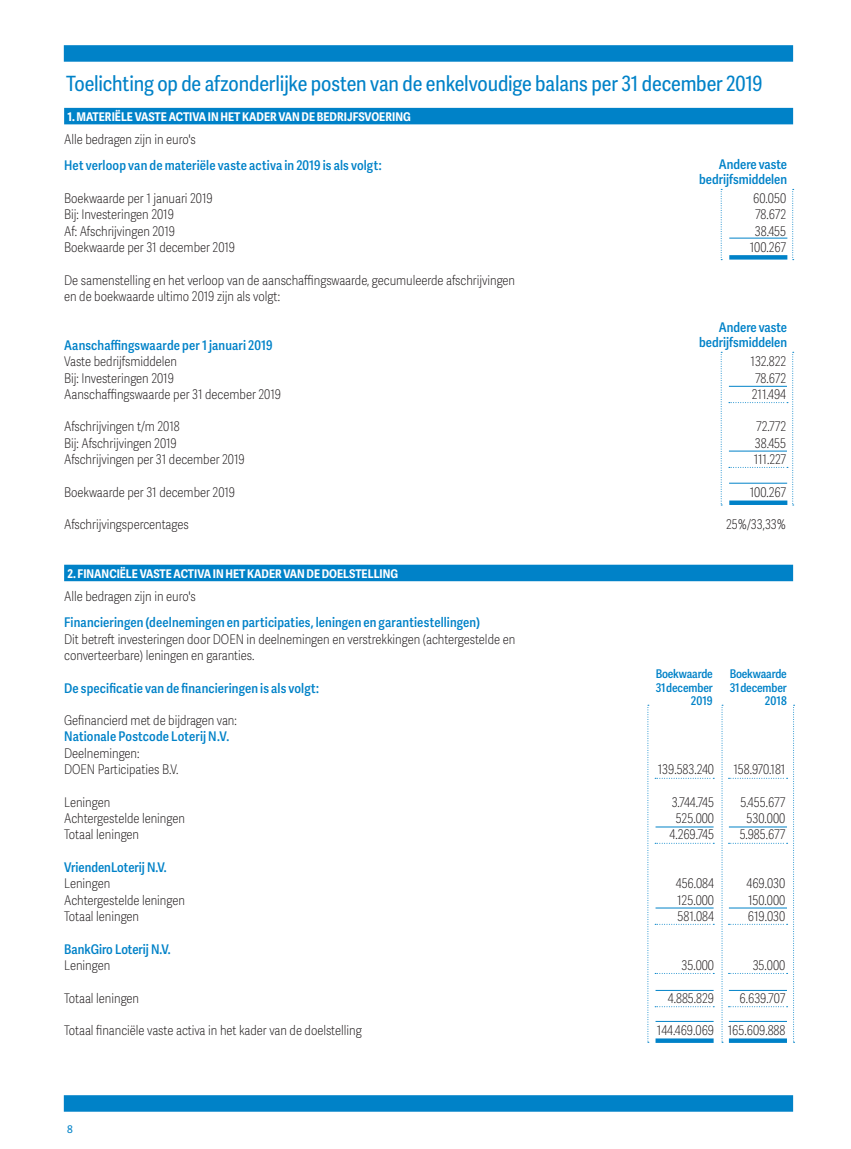
<style>
.page{position:relative;width:851px;height:1149px;background:#fff}
.page>*{position:absolute;margin:0;border:0;box-sizing:border-box;transform-origin:0 0}
.KOP_1_ASCnd___14{font:21px "Adelle Sans Cnd";letter-spacing:-.005em;color:#0082c8}
.PLAT_ASCnd_THIN_9_11{font:13.35px "Adelle Sans Cnd Th";color:#231f20}
.KOLOMkopje_blauw{font:13.35px "Adelle Sans Cnd Sb";letter-spacing:.01em;color:#0082c8}
.PLAT_ASCnd_THIN_9_11-2{font:13.35px "Adelle Sans Cnd Sb";color:#0082c8}
.KOLOMkopje_blauw-2{font:13.35px "Adelle Sans Cnd Th";color:#231f20}
.kopje_3_BLAUWE_BALK{font:700 12px "Adelle Sans Cnd";color:#fff}
.KOLOMkopje_blauw-3{font:12px "Adelle Sans Cnd Sb";letter-spacing:-.01em;color:#0082c8}
.t1{font:10.5px "Adelle Sans";color:#0082c8}
</style>
<div class="page">
<div style="left:64px;top:1094px;width:729px;height:17px;background:#0082c8"></div>
<div style="left:64px;top:45px;width:729px;height:17px;background:#0082c8"></div>
<div style="left:64px;top:108px;width:729px;height:16px;background:#0082c8"></div>
<div style="left:64px;top:564px;width:729px;height:17px;background:#0082c8"></div>
<hr style="left:655px;top:1020px;width:58px;height:1px;background:#0082c8">
<svg style="left:655px;top:1038px;width:58px;height:4px"></svg>
<hr style="left:655px;top:826px;width:58px;height:1px;background:#0082c8">
<svg style="left:655px;top:842px;width:59px;height:1px"></svg>
<hr style="left:655px;top:907px;width:58px;height:1px;background:#0082c8">
<svg style="left:655px;top:923px;width:59px;height:1px"></svg>
<hr style="left:655px;top:989px;width:58px;height:1px;background:#0082c8">
<svg style="left:655px;top:1006px;width:59px;height:1px"></svg>
<svg style="left:655px;top:777px;width:59px;height:1px"></svg>
<svg style="left:647px;top:704px;width:1px;height:338px"></svg>
<svg style="left:721px;top:704px;width:66px;height:338px"></svg>
<svg style="left:793px;top:704px;width:1px;height:338px"></svg>
<hr style="left:729px;top:238px;width:58px;height:1px;background:#0082c8">
<svg style="left:729px;top:255px;width:58px;height:4px"></svg>
<svg style="left:720px;top:189px;width:2px;height:71px"></svg>
<svg style="left:792px;top:189px;width:1px;height:71px"></svg>
<svg style="left:720px;top:352px;width:2px;height:153px"></svg>
<svg style="left:728px;top:352px;width:65px;height:153px"></svg>
<p class="KOP_1_ASCnd___14" style="left:66px;top:69px;width:698px">Toelichting op de afzonderlijke posten van de enkelvoudige balans per 31 december 2019</p>
<p class="kopje_3_BLAUWE_BALK" style="left:67px;top:108px;width:345px">1. MATERIËLE VASTE ACTIVA IN HET KADER VAN DE BEDRIJFSVOERING</p>
<p class="KOLOMkopje_blauw-2" style="left:64px;top:129px;width:133px">Alle bedragen zijn in euro's</p>
<p class="KOLOMkopje_blauw" style="left:64px;top:156px;width:319px">Het verloop van de materiële vaste activa in 2019 is als volgt:</p>
<p class="PLAT_ASCnd_THIN_9_11" style="left:64px;top:189px;width:150px">Boekwaarde per 1 januari 2019</p>
<p class="PLAT_ASCnd_THIN_9_11" style="left:753px;top:189px;width:34px">60.050</p>
<p class="PLAT_ASCnd_THIN_9_11" style="left:64px;top:205px;width:111px">Bij: Investeringen 2019</p>
<p class="PLAT_ASCnd_THIN_9_11" style="left:755px;top:205px;width:32px">78.672</p>
<p class="PLAT_ASCnd_THIN_9_11" style="left:64px;top:221px;width:112px">Af: Afschrijvingen 2019</p>
<p class="PLAT_ASCnd_THIN_9_11" style="left:754px;top:221px;width:33px">38.455</p>
<p class="PLAT_ASCnd_THIN_9_11" style="left:64px;top:238px;width:172px">Boekwaarde per 31 december 2019</p>
<p class="PLAT_ASCnd_THIN_9_11" style="left:749px;top:238px;width:38px">100.267</p>
<p class="PLAT_ASCnd_THIN_9_11" style="left:64px;top:270px;width:452px">De samenstelling en het verloop van de aanschaffingswaarde, gecumuleerde afschrijvingen</p>
<p class="PLAT_ASCnd_THIN_9_11" style="left:64px;top:286px;width:217px">en de boekwaarde ultimo 2019 zijn als volgt:</p>
<p class="PLAT_ASCnd_THIN_9_11-2" style="left:64px;top:335px;width:210px">Aanschaffingswaarde per 1 januari 2019</p>
<p class="PLAT_ASCnd_THIN_9_11" style="left:64px;top:352px;width:114px">Vaste bedrijfsmiddelen</p>
<p class="PLAT_ASCnd_THIN_9_11" style="left:750px;top:352px;width:37px">132.822</p>
<p class="PLAT_ASCnd_THIN_9_11" style="left:64px;top:368px;width:111px">Bij: Investeringen 2019</p>
<p class="PLAT_ASCnd_THIN_9_11" style="left:755px;top:368px;width:32px">78.672</p>
<p class="PLAT_ASCnd_THIN_9_11" style="left:64px;top:384px;width:218px">Aanschaffingswaarde per 31 december 2019</p>
<p class="PLAT_ASCnd_THIN_9_11" style="left:751px;top:384px;width:36px">211.494</p>
<p class="PLAT_ASCnd_THIN_9_11" style="left:64px;top:417px;width:117px">Afschrijvingen t/m 2018</p>
<p class="PLAT_ASCnd_THIN_9_11" style="left:756px;top:417px;width:31px">72.772</p>
<p class="PLAT_ASCnd_THIN_9_11" style="left:64px;top:433px;width:114px">Bij: Afschrijvingen 2019</p>
<p class="PLAT_ASCnd_THIN_9_11" style="left:754px;top:433px;width:33px">38.455</p>
<p class="PLAT_ASCnd_THIN_9_11" style="left:64px;top:449px;width:182px">Afschrijvingen per 31 december 2019</p>
<p class="PLAT_ASCnd_THIN_9_11" style="left:753px;top:449px;width:34px">111.227</p>
<p class="PLAT_ASCnd_THIN_9_11" style="left:64px;top:482px;width:172px">Boekwaarde per 31 december 2019</p>
<p class="PLAT_ASCnd_THIN_9_11" style="left:749px;top:482px;width:38px">100.267</p>
<p class="PLAT_ASCnd_THIN_9_11" style="left:64px;top:515px;width:126px">Afschrijvingspercentages</p>
<p class="PLAT_ASCnd_THIN_9_11" style="left:726px;top:515px;width:61px">25%/33,33%</p>
<p class="kopje_3_BLAUWE_BALK" style="left:67px;top:564px;width:332px">2. FINANCIËLE VASTE ACTIVA IN HET KADER VAN DE DOELSTELLING</p>
<p class="KOLOMkopje_blauw-2" style="left:64px;top:586px;width:133px">Alle bedragen zijn in euro's</p>
<p class="KOLOMkopje_blauw" style="left:64px;top:612px;width:417px">Financieringen (deelnemingen en participaties, leningen en garantiestellingen)</p>
<p class="PLAT_ASCnd_THIN_9_11" style="left:64px;top:629px;width:452px">Dit betreft investeringen door DOEN in deelnemingen en verstrekkingen (achtergestelde en</p>
<p class="PLAT_ASCnd_THIN_9_11" style="left:64px;top:645px;width:192px">converteerbare) leningen en garanties.</p>
<p class="KOLOMkopje_blauw" style="left:64px;top:678px;width:256px">De specificatie van de financieringen is als volgt:</p>
<p class="PLAT_ASCnd_THIN_9_11" style="left:64px;top:710px;width:174px">Gefinancierd met de bijdragen van:</p>
<p class="KOLOMkopje_blauw" style="left:64px;top:727px;width:166px">Nationale Postcode Loterij N.V.</p>
<p class="PLAT_ASCnd_THIN_9_11" style="left:64px;top:743px;width:77px">Deelnemingen:</p>
<p class="PLAT_ASCnd_THIN_9_11" style="left:64px;top:759px;width:116px">DOEN Participaties B.V.</p>
<p class="PLAT_ASCnd_THIN_9_11" style="left:657px;top:759px;width:58px">139.583.240</p>
<p class="PLAT_ASCnd_THIN_9_11" style="left:733px;top:759px;width:53px">158.970.181</p>
<p class="PLAT_ASCnd_THIN_9_11" style="left:64px;top:792px;width:48px">Leningen</p>
<p class="PLAT_ASCnd_THIN_9_11" style="left:671px;top:792px;width:44px">3.744.745</p>
<p class="PLAT_ASCnd_THIN_9_11" style="left:740px;top:792px;width:46px">5.455.677</p>
<p class="PLAT_ASCnd_THIN_9_11" style="left:64px;top:808px;width:122px">Achtergestelde leningen</p>
<p class="PLAT_ASCnd_THIN_9_11" style="left:675px;top:808px;width:40px">525.000</p>
<p class="PLAT_ASCnd_THIN_9_11" style="left:746px;top:808px;width:40px">530.000</p>
<p class="PLAT_ASCnd_THIN_9_11" style="left:64px;top:824px;width:76px">Totaal leningen</p>
<p class="PLAT_ASCnd_THIN_9_11" style="left:669px;top:824px;width:46px">4.269.745</p>
<p class="PLAT_ASCnd_THIN_9_11" style="left:739px;top:824px;width:47px">5.985.677</p>
<p class="PLAT_ASCnd_THIN_9_11-2" style="left:64px;top:857px;width:104px">VriendenLoterij N.V.</p>
<p class="PLAT_ASCnd_THIN_9_11" style="left:64px;top:873px;width:48px">Leningen</p>
<p class="PLAT_ASCnd_THIN_9_11" style="left:675px;top:873px;width:40px">456.084</p>
<p class="PLAT_ASCnd_THIN_9_11" style="left:746px;top:873px;width:40px">469.030</p>
<p class="PLAT_ASCnd_THIN_9_11" style="left:64px;top:890px;width:122px">Achtergestelde leningen</p>
<p class="PLAT_ASCnd_THIN_9_11" style="left:677px;top:890px;width:38px">125.000</p>
<p class="PLAT_ASCnd_THIN_9_11" style="left:748px;top:890px;width:39px">150.000</p>
<p class="PLAT_ASCnd_THIN_9_11" style="left:64px;top:906px;width:76px">Totaal leningen</p>
<p class="PLAT_ASCnd_THIN_9_11" style="left:677px;top:906px;width:38px">581.084</p>
<p class="PLAT_ASCnd_THIN_9_11" style="left:747px;top:906px;width:39px">619.030</p>
<p class="PLAT_ASCnd_THIN_9_11-2" style="left:64px;top:938px;width:108px">BankGiro Loterij N.V.</p>
<p class="PLAT_ASCnd_THIN_9_11" style="left:64px;top:955px;width:48px">Leningen</p>
<p class="PLAT_ASCnd_THIN_9_11" style="left:681px;top:955px;width:34px">35.000</p>
<p class="PLAT_ASCnd_THIN_9_11" style="left:752px;top:955px;width:34px">35.000</p>
<p class="PLAT_ASCnd_THIN_9_11" style="left:64px;top:987px;width:76px">Totaal leningen</p>
<p class="PLAT_ASCnd_THIN_9_11" style="left:667px;top:987px;width:48px">4.885.829</p>
<p class="PLAT_ASCnd_THIN_9_11" style="left:739px;top:987px;width:47px">6.639.707</p>
<p class="PLAT_ASCnd_THIN_9_11" style="left:64px;top:1020px;width:299px">Totaal financiële vaste activa in het kader van de doelstelling</p>
<p class="PLAT_ASCnd_THIN_9_11" style="left:657px;top:1020px;width:130px">144.469.069 165.609.888</p>
<p class="PLAT_ASCnd_THIN_9_11-2" style="left:718px;top:155px;width:70px">Andere vaste</p>
<p class="PLAT_ASCnd_THIN_9_11-2" style="left:699px;top:170px;width:89px">bedrijfsmiddelen</p>
<p class="PLAT_ASCnd_THIN_9_11-2" style="left:718px;top:318px;width:70px">Andere vaste</p>
<p class="PLAT_ASCnd_THIN_9_11-2" style="left:699px;top:332px;width:89px">bedrijfsmiddelen</p>
<p class="KOLOMkopje_blauw-3" style="left:655px;top:665px;width:58px">Boekwaarde</p>
<p class="KOLOMkopje_blauw-3" style="left:655px;top:678px;width:58px">31 december</p>
<p class="KOLOMkopje_blauw-3" style="left:690px;top:692px;width:23px">2019</p>
<p class="KOLOMkopje_blauw-3" style="left:729px;top:665px;width:58px">Boekwaarde</p>
<p class="KOLOMkopje_blauw-3" style="left:729px;top:678px;width:58px">31 december</p>
<p class="KOLOMkopje_blauw-3" style="left:764px;top:692px;width:23px">2018</p>
<p class="t1" style="left:67px;top:1120px;width:7px">8</p>
</div>
